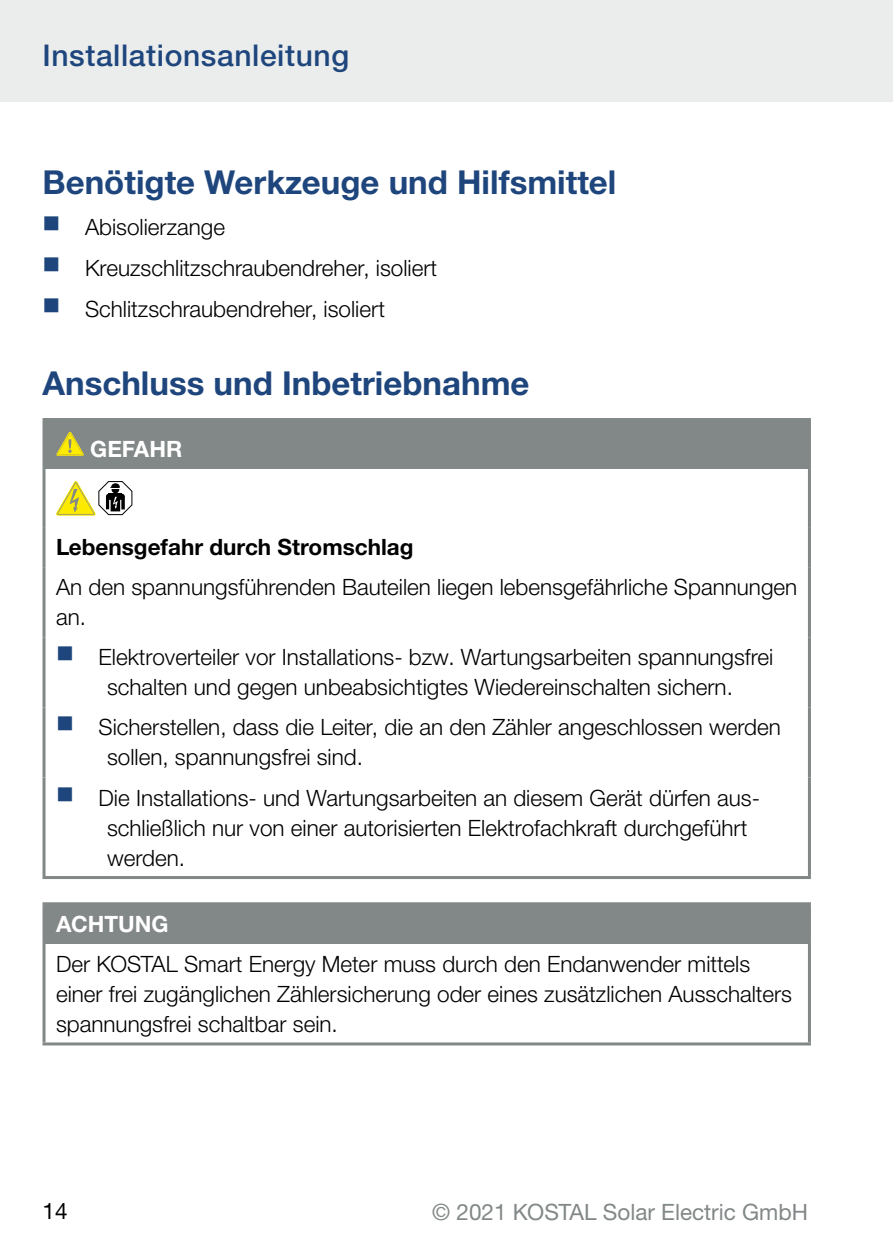
<style>
.page{position:relative;width:893px;height:1259px;background:#fff}
.page>*{position:absolute;margin:0;border:0;box-sizing:border-box;transform-origin:0 0}
.t1{font:700 33px "Helvetica Neue LTW1 G";color:#1e467d}
.t2{font:500 30px "Helvetica Neue LTW1 G";letter-spacing:.02em;color:#1e467d}
.t3{font:300 22.5px/30px "Helvetica Neue LTW1 G";color:#000}
.t4{font:22.5px "Helvetica Neue LTW1 G";color:#828787}
.t5{font:700 22.5px "Helvetica Neue LTW1 G";color:#000}
.t6{font:700 22.5px "Helvetica Neue LTW1 G";color:#fff}
.t7{font:22.5px "Helvetica Neue LTW1 G";color:#000}
.s1{font-family:"KOSTSYMB";font-weight:400;font-size:24px;color:#1e467d}
</style>
<div class="page">
<div style="left:0;top:0;width:893px;height:102px;background:#ebeded"></div>
<div style="left:44px;top:419px;width:765px;height:50px;background:#828787"></div>
<hr style="left:43px;top:418px;width:768px;height:3px;background:#828787">
<hr style="left:43px;top:421px;width:3px;height:48px;background:#828787">
<hr style="left:808px;top:421px;width:3px;height:48px;background:#828787">
<hr style="left:43px;top:469px;width:3px;height:58px;background:#828787">
<hr style="left:808px;top:469px;width:3px;height:58px;background:#828787">
<hr style="left:43px;top:527px;width:3px;height:40px;background:#828787">
<hr style="left:808px;top:527px;width:3px;height:40px;background:#828787">
<hr style="left:43px;top:567px;width:3px;height:70px;background:#828787">
<hr style="left:808px;top:567px;width:3px;height:70px;background:#828787">
<hr style="left:43px;top:637px;width:3px;height:70px;background:#828787">
<hr style="left:808px;top:637px;width:3px;height:70px;background:#828787">
<hr style="left:43px;top:707px;width:3px;height:70px;background:#828787">
<hr style="left:808px;top:707px;width:3px;height:70px;background:#828787">
<hr style="left:43px;top:777px;width:3px;height:99px;background:#828787">
<hr style="left:808px;top:777px;width:3px;height:99px;background:#828787">
<hr style="left:43px;top:876px;width:768px;height:3px;background:#828787">
<svg style="left:56px;top:431px;width:28px;height:25px"></svg>
<svg style="left:56px;top:481px;width:77px;height:34px"></svg>
<div style="left:44px;top:903px;width:765px;height:41px;background:#828787"></div>
<hr style="left:43px;top:902px;width:768px;height:3px;background:#828787">
<hr style="left:43px;top:905px;width:3px;height:39px;background:#828787">
<hr style="left:808px;top:905px;width:3px;height:39px;background:#828787">
<hr style="left:43px;top:944px;width:3px;height:98px;background:#828787">
<hr style="left:808px;top:944px;width:3px;height:98px;background:#828787">
<hr style="left:43px;top:1042px;width:768px;height:3px;background:#828787">
<h2 class="t2" style="left:43px;top:37px;width:308px">Installationsanleitung</h2>
<h1 class="t1" style="left:43px;top:162px;width:575px">Benötigte Werkzeuge und Hilfsmittel</h1>
<p class="t3" style="left:43px;top:206px;width:396px;line-height:41.4px"><span class="s1">n</span> Abisolierzange<br><span class="s1">n</span> Kreuzschlitzschraubendreher, isoliert <span class="s1">n</span> Schlitzschraubendreher, isoliert</p>
<h1 class="t1" style="left:43px;top:363px;width:488px">Anschluss und Inbetriebnahme</h1>
<p class="t6" style="left:90px;top:435px;width:94px">GEFAHR</p>
<p class="t5" style="left:56px;top:533px;width:359px">Lebensgefahr durch Stromschlag</p>
<p class="t3" style="left:56px;top:572px;width:743px">An den spannungsführenden Bauteilen liegen lebensgefährliche Spannungen an.</p>
<p class="t3" style="left:56px;top:642px;width:719px;text-align:center"><span class="s1">n</span> Elektroverteiler vor Installations- bzw. Wartungsarbeiten spannungsfrei schalten und gegen unbeabsichtigtes Wiedereinschalten sichern.</p>
<p class="t3" style="left:107px;top:712px;width:675px;text-indent:-51px"><span class="s1">n</span> Sicherstellen, dass die Leiter, die an den Zähler angeschlossen werden sollen, spannungsfrei sind.</p>
<p class="t3" style="left:107px;top:782px;width:654px;text-indent:-51px"><span class="s1">n</span> Die Installations- und Wartungsarbeiten an diesem Gerät dürfen aus&shy;schließlich nur von einer autorisierten Elektrofachkraft durchgeführt werden.</p>
<p class="t6" style="left:56px;top:910px;width:114px">ACHTUNG</p>
<p class="t3" style="left:56px;top:949px;width:737px">Der KOSTAL Smart Energy Meter muss durch den Endanwender mittels einer frei zugänglichen Zählersicherung oder eines zusätzlichen Ausschalters spannungsfrei schaltbar sein.</p>
<p class="t7" style="left:43px;top:1197px;width:27px">14</p>
<p class="t4" style="left:432px;top:1197px;width:377px">© 2021 KOSTAL Solar Electric GmbH</p>
</div>
